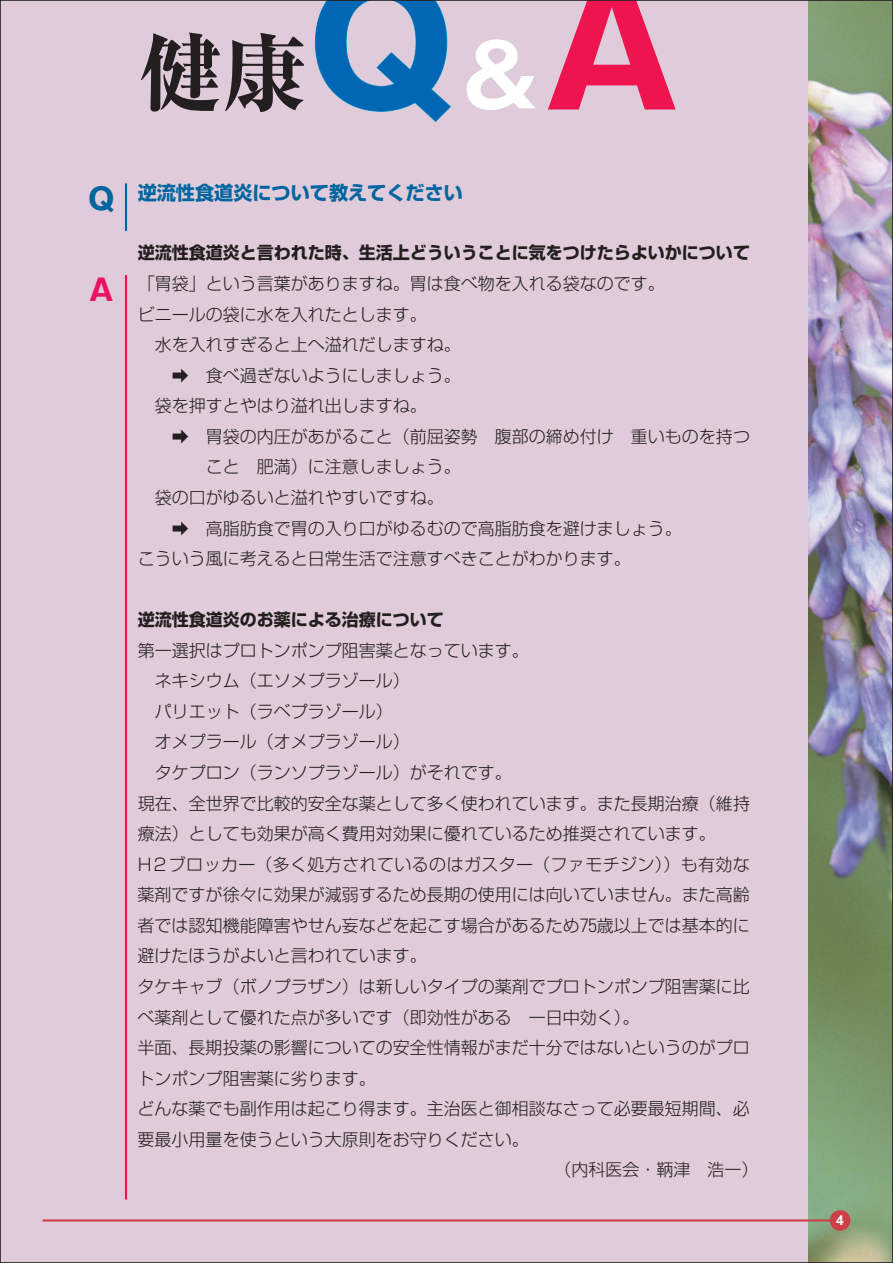
<style>
.page{position:relative;width:893px;height:1263px;background:#fff}
.page>*{position:absolute;margin:0;border:0;box-sizing:border-box;transform-origin:0 0}
.t1{font:800 85.05px "Ryumin Pro";color:#231f20}
.t2{font:700 29.7px "Gothic MB101 Pro";color:#01669f}
.t3{font:700 29.7px "Gothic MB101 Pro";color:#ec1163}
.t4{font:700 19.2px "Shin Go Pro";color:#01669f}
.t5{font:300 16.95px "Shin Go Pro";color:#231f20}
.t6{font:700 16.95px "Shin Go Pro";color:#231f20}
.t7{font:300 16.95px "Shin Go Pro";letter-spacing:.02em;color:#231f20}
.t8{font:700 13.8px "Arial";color:#fff}
.s1{font-family:"Gothic MB101 Pro";font-weight:700;font-size:165.9px;color:#0166b3}
.s2{font-family:"Gothic MB101 Pro";font-weight:700;color:#fff}
.s3{font-family:"Gothic MB101 Pro";font-weight:700;font-size:165.9px;color:#ed1450}
.s4{font-family:"Shin Go Pr 6";font-weight:400}
.s5{font-family:"S Shingo Num L";font-weight:400}
</style>
<div class="page">
<img style="left:807px;top:2px;width:84px;height:1259px">
<div style="left:0;top:0;width:807px;height:1263px;background:#e0cbda"></div>
<hr style="left:43px;top:1219px;width:806px;height:2px;background:#cf3f46">
<div style="left:830px;top:1210px;width:20px;height:21px;background:#cf3f46;border-radius:50%"></div>
<hr style="left:125px;top:183px;width:2px;height:48px;background:#01669f">
<hr style="left:125px;top:275px;width:2px;height:924px;background:#ed1450">
<svg style="left:315px;top:2px;width:136px;height:120px"></svg>
<h1 class="t1" style="left:137px;top:7px;width:559px">健康<span class="s1">Ｑ</span><span class="s2">＆</span><span class="s3">Ａ</span></h1>
<h2 class="t2" style="left:87px;top:174px;width:31px">Ｑ</h2>
<h2 class="t3" style="left:87px;top:265px;width:31px">Ａ</h2>
<p class="t4" style="left:138px;top:178px;width:327px">逆流性食道炎について教えてください</p>
<p class="t6" style="left:138px;top:240px;width:614px">逆流性食道炎と言われた時、生活上どういうことに気をつけたらよいかについて</p>
<p class="t5" style="left:138px;top:270px;width:529px">「胃袋」という言葉がありますね。胃は食べ物を入れる袋なのです。</p>
<p class="t5" style="left:138px;top:300px;width:291px">ビニールの袋に水を入れたとします。</p>
<p class="t5" style="left:155px;top:331px;width:308px">水を入れすぎると上へ溢れだしますね。</p>
<p class="t5" style="left:172px;top:361px;width:291px"><span class="s4">➡</span> 食べ過ぎないようにしましょう。</p>
<p class="t5" style="left:155px;top:392px;width:274px">袋を押すとやはり溢れ出しますね。</p>
<p class="t5" style="left:172px;top:422px;width:580px"><span class="s4">➡</span> 胃袋の内圧があがること（前屈姿勢 腹部の締め付け 重いものを持つ</p>
<p class="t5" style="left:206px;top:453px;width:257px">こと 肥満）に注意しましょう。</p>
<p class="t5" style="left:155px;top:484px;width:291px">袋の口がゆるいと溢れやすいですね。</p>
<p class="t5" style="left:172px;top:514px;width:512px"><span class="s4">➡</span> 高脂肪食で胃の入り口がゆるむので高脂肪食を避けましょう。</p>
<p class="t5" style="left:138px;top:545px;width:495px">こういう風に考えると日常生活で注意すべきことがわかります。</p>
<p class="t6" style="left:138px;top:606px;width:308px">逆流性食道炎のお薬による治療について</p>
<p class="t5" style="left:138px;top:636px;width:393px">第一選択はプロトンポンプ阻害薬となっています。</p>
<p class="t5" style="left:155px;top:667px;width:257px">ネキシウム（エソメプラゾール）</p>
<p class="t5" style="left:155px;top:697px;width:240px">パリエット（ラベプラゾール）</p>
<p class="t5" style="left:155px;top:728px;width:257px">オメプラール（オメプラゾール）</p>
<p class="t5" style="left:155px;top:759px;width:359px">タケプロン（ランソプラゾール）がそれです。</p>
<p class="t5" style="left:138px;top:789px;width:614px">現在、全世界で比較的安全な薬として多く使われています。また長期治療（維持</p>
<p class="t5" style="left:138px;top:820px;width:580px">療法）としても効果が高く費用対効果に優れているため推奨されています。</p>
<p class="t7" style="left:138px;top:850px;width:614px">H２ブロッカー（多く処方されているのはガスター（ファモチジン））も有効な</p>
<p class="t5" style="left:138px;top:881px;width:614px">薬剤ですが徐々に効果が減弱するため長期の使用には向いていません。また高齢</p>
<p class="t5" style="left:138px;top:911px;width:614px">者では認知機能障害やせん妄などを起こす場合があるため<span class="s5">75</span>歳以上では基本的に</p>
<p class="t5" style="left:138px;top:942px;width:291px">避けたほうがよいと言われています。</p>
<p class="t5" style="left:138px;top:973px;width:614px">タケキャブ（ボノプラザン）は新しいタイプの薬剤でプロトンポンプ阻害薬に比</p>
<p class="t5" style="left:138px;top:1003px;width:503px">べ薬剤として優れた点が多いです（即効性がある 一日中効く）。</p>
<p class="t5" style="left:138px;top:1034px;width:614px">半面、長期投薬の影響についての安全性情報がまだ十分ではないというのがプロ</p>
<p class="t5" style="left:138px;top:1064px;width:240px">トンポンプ阻害薬に劣ります。</p>
<p class="t5" style="left:138px;top:1095px;width:614px">どんな薬でも副作用は起こり得ます。主治医と御相談なさって必要最短期間、必</p>
<p class="t5" style="left:138px;top:1125px;width:393px">要最小用量を使うという大原則をお守りください。</p>
<p class="t5" style="left:554px;top:1156px;width:206px">（内科医会・鞆津 浩一）</p>
<p class="t8" style="left:836px;top:1211px;width:9px">4</p>
</div>
